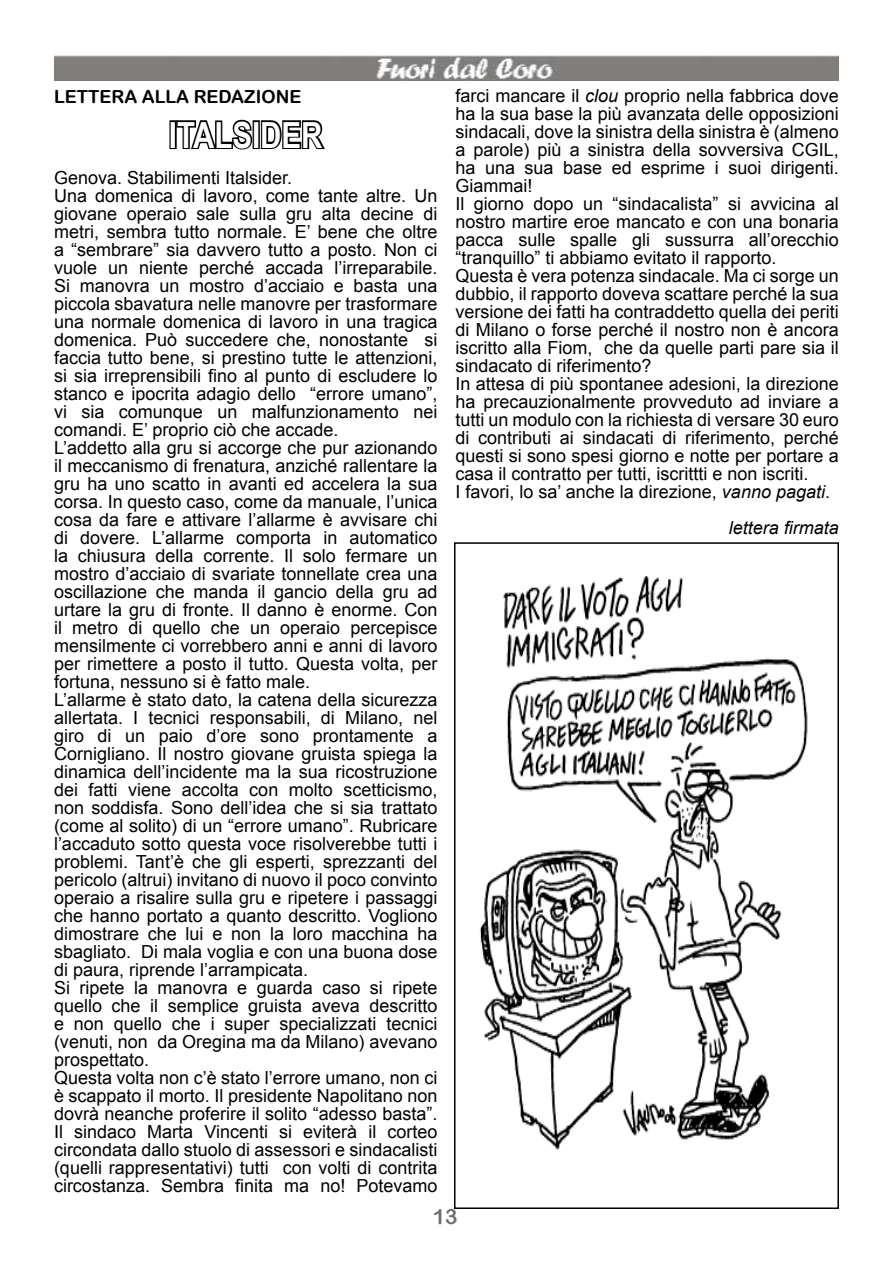
<style>
.page{position:relative;width:893px;height:1263px;background:#fff}
.page>*{position:absolute;margin:0;border:0;box-sizing:border-box;transform-origin:0 0}
.t1{font:700 36px "Arial Narrow";color:#fff}
.t2{font:21px "Arial Rounded MT Bold";color:#6d6f71}
.t3{font:18px/18px "Arial";color:#000}
.t4{font:18px "Arial Rounded MT Bold";color:#000}
.t5{font:italic 18px "Arial";color:#000}
.s1{font-style:italic}
</style>
<div class="page">
<img style="left:54px;top:54px;width:785px;height:27px">
<div style="left:169px;top:120px;width:8px;height:29px;border:3px solid #000"></div>
<svg style="left:175px;top:119px;width:150px;height:31px"></svg>
<img style="left:479px;top:576px;width:329px;height:574px">
<div style="left:454px;top:542px;width:385px;height:667px;border:2px solid #000"></div>
<p class="t4" style="left:54px;top:85px;width:24px">LETTERA</p>
<p class="t4" style="left:142px;top:85px;width:13px">ALLA</p>
<p class="t4" style="left:194px;top:85px;width:14px">REDA</p>
<p class="t4" style="left:244px;top:85px;width:24px">ZIONE</p>
<h1 class="t1" style="left:169px;top:108px;width:102px">ITALSIDER</h1>
<p class="t3" style="left:54px;top:168px;width:385px">Genova. Stabilimenti Italsider.<br>Una domenica di lavoro, come tante altre. Un giovane operaio sale sulla gru alta decine di metri, sembra tutto normale. E’ bene che oltre a “sembrare” sia davvero tutto a posto. Non ci vuole un niente perché accada l’irreparabile.<br>Si manovra un mostro d’acciaio e basta una piccola sbavatura nelle manovre per trasformare una normale domenica di lavoro in una tragica domenica. Può succedere che, nonostante si faccia tutto bene, si prestino tutte le attenzioni, si sia irreprensibili fino al punto di escludere lo stanco e ipocrita adagio dello “errore umano”, vi sia comunque un malfunzionamento nei comandi. E’ proprio ciò che accade.<br>L’addetto alla gru si accorge che pur azionando il meccanismo di frenatura, anziché rallentare la gru ha uno scatto in avanti ed accelera la sua corsa. In questo caso, come da manuale, l’unica cosa da fare e attivare l’allarme è avvisare chi di dovere. L’allarme comporta in automatico la chiusura della corrente. Il solo fermare un mostro d’acciaio di svariate tonnellate crea una oscillazione che manda il gancio della gru ad urtare la gru di fronte. Il danno è enorme. Con il metro di quello che un operaio percepisce mensilmente ci vorrebbero anni e anni di lavoro per rimettere a posto il tutto. Questa volta, per fortuna, nessuno si è fatto male.<br>L’allarme è stato dato, la catena della sicurezza allertata. I tecnici responsabili, di Milano, nel giro di un paio d’ore sono prontamente a Cornigliano. Il nostro giovane gruista spiega la dinamica dell’incidente ma la sua ricostruzione dei fatti viene accolta con molto scetticismo, non soddisfa. Sono dell’idea che si sia trattato (come al solito) di un “errore umano”. Rubricare l’accaduto sotto questa voce risolverebbe tutti i problemi. Tant’è che gli esperti, sprezzanti del pericolo (altrui) invitano di nuovo il poco convinto operaio a risalire sulla gru e ripetere i passaggi che hanno portato a quanto descritto. Vogliono dimostrare che lui e non la loro macchina ha sbagliato. Di mala voglia e con una buona dose di paura, riprende l’arrampicata.<br>Si ripete la manovra e guarda caso si ripete quello che il semplice gruista aveva descritto e non quello che i super specializzati tecnici (venuti, non da Oregina ma da Milano) avevano prospettato.<br>Questa volta non c’è stato l’errore umano, non ci è scappato il morto. Il presidente Napolitano non dovrà neanche proferire il solito “adesso basta”.<br>Il sindaco Marta Vincenti si eviterà il corteo circondata dallo stuolo di assessori e sindacalisti (quelli rappresentativi) tutti con volti di contrita circostanza. Sembra finita ma no! Potevamo</p>
<p class="t3" style="left:455px;top:86px;width:385px">farci mancare il <span class="s1">clou</span> proprio nella fabbrica dove ha la sua base la più avanzata delle opposizioni sindacali, dove la sinistra della sinistra è (almeno a parole) più a sinistra della sovversiva CGIL, ha una sua base ed esprime i suoi dirigenti.<br>Giammai!<br>Il giorno dopo un “sindacalista” si avvicina al nostro martire eroe mancato e con una bonaria pacca sulle spalle gli sussurra all’orecchio “tranquillo” ti abbiamo evitato il rapporto.<br>Questa è vera potenza sindacale. Ma ci sorge un dubbio, il rapporto doveva scattare perché la sua versione dei fatti ha contraddetto quella dei periti di Milano o forse perché il nostro non è ancora iscritto alla Fiom, che da quelle parti pare sia il sindacato di riferimento?<br>In attesa di più spontanee adesioni, la direzione ha precauzionalmente provveduto ad inviare a tutti un modulo con la richiesta di versare 30 euro di contributi ai sindacati di riferimento, perché questi si sono spesi giorno e notte per portare a casa il contratto per tutti, iscrittti e non iscriti.<br>I favori, lo sa’ anche la direzione, <span class="s1">vanno pagati</span>.</p>
<p class="t5" style="left:729px;top:516px;width:112px">lettera firmata</p>
<p class="t2" style="left:433px;top:1204px;width:26px">13</p>
</div>
